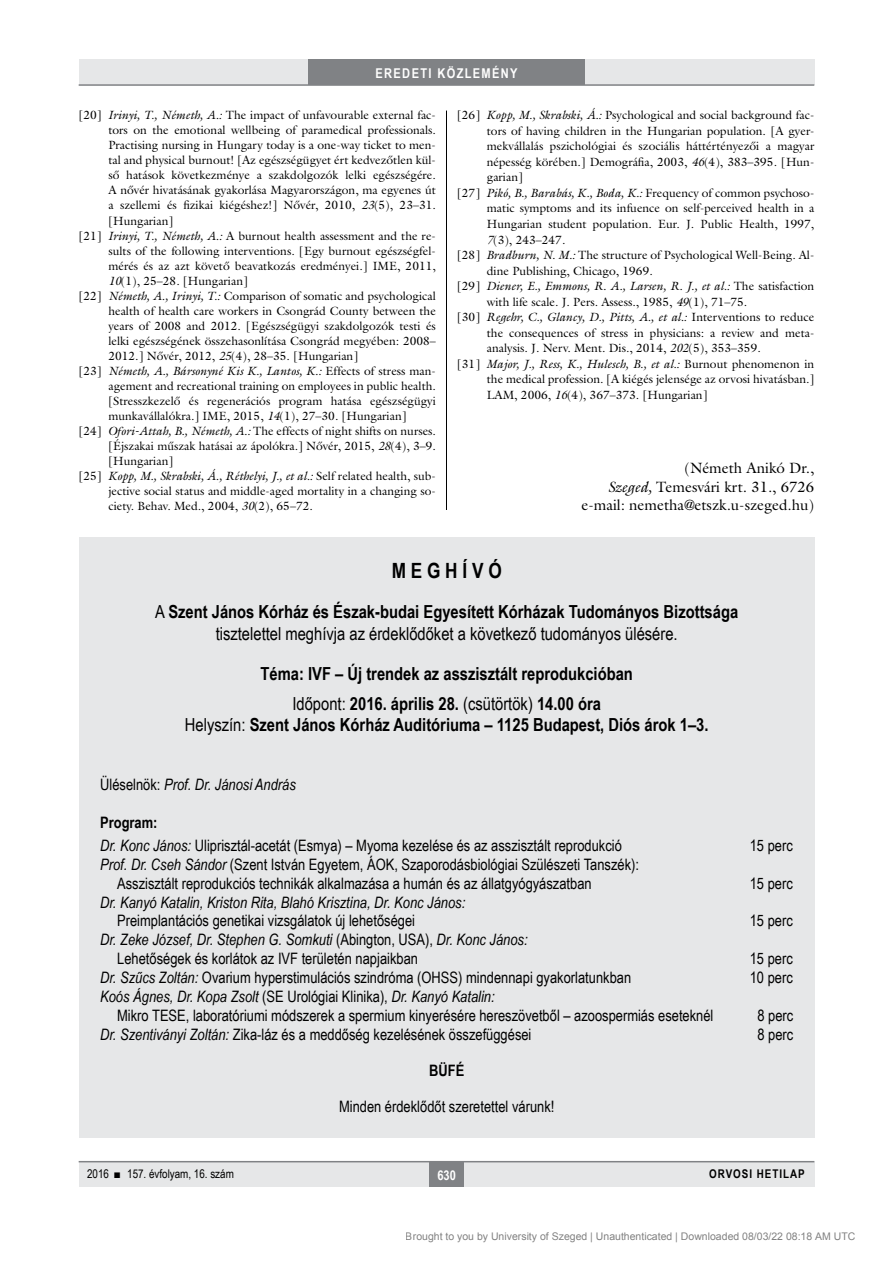
<style>
.page{position:relative;width:893px;height:1263px;background:#fff}
.page>*{position:absolute;margin:0;border:0;box-sizing:border-box;transform-origin:0 0}
.Rendezvenyek_cim{font:700 21px "Arial Narrow";color:#000}
.Rendezvenyek_cim-2{font:700 18px "Arial Narrow";color:#000}
.Rendezvenyek_cim-3{font:18px "Arial Narrow";color:#000}
.Rendezvenyek_cim-4{font:15.75px/18.9px "Arial Narrow";color:#000}
.Rendezvenyek_cim-5{font:italic 15.75px/18.9px "Arial Narrow";color:#000}
.Rendezvenyek_cim-6{font:700 15.75px "Arial Narrow";color:#000}
.irodalom_szerzo{font:15px "Galliard Reg";color:#000}
.t1{font:700 13.5px "Arial Narrow";letter-spacing:.1em;color:#fff}
.t2{font:12px/15px "Galliard Reg";color:#000;text-align:justify}
.t3{font:12px "Arial Narrow";color:#000}
.t4{font:700 12px "Arial Narrow";letter-spacing:.08em;color:#000}
.t5{font:10.5px "Arial";color:rgb(0 0 0/.5)}
.s1{font-style:italic}
.s2{font-weight:400}
.s3{font-style:normal}
</style>
<div class="page">
<div style="left:79px;top:1161px;width:735px;height:25px;background:#e6e7e8"></div>
<hr style="left:79px;top:1161px;width:735px;height:1px;background:#808285">
<div style="left:430px;top:1161px;width:34px;height:25px;background:#808285"></div>
<div style="left:79px;top:60px;width:735px;height:25px;background:#e6e7e8"></div>
<div style="left:308px;top:60px;width:277px;height:25px;background:#808285"></div>
<hr style="left:79px;top:84px;width:735px;height:2px;background:#808285">
<hr style="left:446px;top:111px;width:1px;height:1026px;background:#000">
<div style="left:79px;top:537px;width:736px;height:600px;background:#e6e7e8"></div>
<p class="t1" style="left:375px;top:63px;width:144px">EREDETI KÖZLEMÉNY</p>
<p class="t2" style="left:108px;top:107px;width:329px;text-indent:-30px">[20] <span class="s1">Irinyi, T., Németh, A.:</span> The impact of unfavourable external fac&shy;tors on the emotional wellbeing of paramedical professionals.<br>Practising nursing in Hungary today is a one-way ticket to men&shy;tal and physical burnout! [Az egészségügyet ért kedvezőtlen kül&shy;ső hatások következménye a szakdolgozók lelki egészségére.<br>A nővér hivatásának gyakorlása Magyarországon, ma egyenes út a szellemi és fizikai kiégéshez!] Nővér, 2010, <span class="s1">23</span>(5), 23–31. [Hungarian]</p>
<p class="t2" style="left:108px;top:228px;width:329px;text-indent:-30px">[21] <span class="s1">Irinyi, T., Németh, A.:</span> A burnout health assessment and the re&shy;sults of the following interventions. [Egy burnout egészségfel&shy;mérés és az azt követő beavatkozás eredményei.] IME, 2011, <span class="s1">10</span>(1), 25–28. [Hungarian]</p>
<p class="t2" style="left:108px;top:288px;width:329px;text-indent:-30px">[22] <span class="s1">Németh, A., Irinyi, T.:</span> Comparison of somatic and psychological health of health care workers in Csongrád County between the years of 2008 and 2012. [Egészségügyi szakdolgozók testi és lelki egészségének összehasonlítása Csongrád megyében: 2008– 2012.] Nővér, 2012, <span class="s1">25</span>(4), 28–35. [Hungarian]</p>
<p class="t2" style="left:108px;top:363px;width:329px;text-indent:-30px">[23] <span class="s1">Németh, A., Bársonyné Kis K., Lantos, K.:</span> Effects of stress man&shy;agement and recreational training on employees in public health. [Stresszkezelő és regenerációs program hatása egészségügyi munkavállalókra.] IME, 2015, <span class="s1">14</span>(1), 27–30. [Hungarian]</p>
<p class="t2" style="left:108px;top:423px;width:329px;text-indent:-30px">[24] <span class="s1">Ofori-Attah, B., Németh, A.:</span> The effects of night shifts on nurses. [Éjszakai műszak hatásai az ápolókra.] Nővér, 2015, <span class="s1">28</span>(4), 3–9. [Hungarian]</p>
<p class="t2" style="left:108px;top:468px;width:329px;text-indent:-30px">[25] <span class="s1">Kopp, M., Skrabski, Á., Réthelyi, J., et al.:</span> Self related health, sub&shy;jective social status and middle-aged mortality in a changing so&shy;ciety. Behav. Med., 2004, <span class="s1">30</span>(2), 65–72.</p>
<p class="t2" style="left:487px;top:107px;width:329px;line-height:15.6px;text-indent:-30px">[26] <span class="s1">Kopp, M., Skrabski, Á.:</span> Psychological and social background fac&shy;tors of having children in the Hungarian population. [A gyer&shy;mekvállalás pszichológiai és szociális háttértényezői a magyar népesség körében.] Demográfia, 2003, <span class="s1">46</span>(4), 383–395. [Hun&shy;garian]</p>
<p class="t2" style="left:487px;top:185px;width:329px;line-height:15.6px;text-indent:-30px">[27] <span class="s1">Pikó, B., Barabás, K., Boda, K.:</span> Frequency of common psychoso&shy;matic symptoms and its infuence on self-perceived health in a Hungarian student population. Eur. J. Public Health, 1997, <span class="s1">7</span>(3), 243–247.</p>
<p class="t2" style="left:487px;top:247px;width:329px;line-height:15.6px;text-indent:-30px">[28] <span class="s1">Bradburn, N. M.:</span> The structure of Psychological Well-Being. Al&shy;dine Publishing, Chicago, 1969.</p>
<p class="t2" style="left:487px;top:278px;width:329px;line-height:15.6px;text-indent:-30px">[29] <span class="s1">Diener, E., Emmons, R. A., Larsen, R. J., et al.:</span> The satisfaction with life scale. J. Pers. Assess., 1985, <span class="s1">49</span>(1), 71–75.</p>
<p class="t2" style="left:487px;top:309px;width:329px;line-height:15.6px;text-indent:-30px">[30] <span class="s1">Regehr, C., Glancy, D., Pitts, A., et al.:</span> Interventions to reduce the consequences of stress in physicians: a review and meta&shy;analysis. J. Nerv. Ment. Dis., 2014, <span class="s1">202</span>(5), 353–359.</p>
<p class="t2" style="left:487px;top:356px;width:329px;line-height:15.6px;text-indent:-30px">[31] <span class="s1">Major, J., Ress, K., Hulesch, B., et al.:</span> Burnout phenomenon in the medical profession. [A kiégés jelensége az orvosi hivatásban.] LAM, 2006, <span class="s1">16</span>(4), 367–373. [Hungarian]</p>
<p class="irodalom_szerzo" style="left:684px;top:459px;width:131px">(Németh Anikó Dr.,</p>
<p class="irodalom_szerzo" style="left:608px;top:477px;width:208px"><span class="s1">Szeged,</span> Temesvári krt. 31., 6726</p>
<p class="irodalom_szerzo" style="left:581px;top:496px;width:234px">e-mail: nemetha@etszk.u-szeged.hu)</p>
<p class="Rendezvenyek_cim" style="left:392px;top:555px;width:112px">M E G H Í V Ó</p>
<p class="Rendezvenyek_cim-2" style="left:155px;top:597px;width:584px"><span class="s2">A</span> Szent János Kórház és Észak-budai Egyesített Kórházak Tudományos Bizottsága</p>
<p class="Rendezvenyek_cim-3" style="left:216px;top:620px;width:463px">tisztelettel meghívja az érdeklődőket a következő tudományos ülésére.</p>
<p class="Rendezvenyek_cim-2" style="left:261px;top:660px;width:374px">Téma: IVF – Új trendek az asszisztált reprodukcióban</p>
<p class="Rendezvenyek_cim-2" style="left:292px;top:690px;width:310px"><span class="s2">Időpont:</span> 2016. április 28. <span class="s2">(csütörtök)</span> 14.00 óra</p>
<p class="Rendezvenyek_cim-2" style="left:185px;top:711px;width:525px"><span class="s2">Helyszín:</span> Szent János Kórház Auditóriuma – 1125 Budapest, Diós árok 1–3.</p>
<p class="Rendezvenyek_cim-5" style="left:100px;top:774px;width:197px"><span class="s3">Üléselnök:</span> Prof. Dr. Jánosi András</p>
<p class="Rendezvenyek_cim-6" style="left:100px;top:810px;width:59px">Program:</p>
<p class="Rendezvenyek_cim-4" style="left:100px;top:835px;width:523px"><span class="s1">Dr. Konc János:</span> Uliprisztál-acetát (Esmya) – Myoma kezelése és az asszisztált reprodukció</p>
<p class="Rendezvenyek_cim-4" style="left:750px;top:835px;width:45px">15 perc</p>
<p class="Rendezvenyek_cim-4" style="left:117px;top:854px;width:523px;text-indent:-17px"><span class="s1">Prof. Dr. Cseh Sándor</span> (Szent István Egyetem, ÁOK, Szaporodásbiológiai Szülészeti Tanszék):<br>Asszisztált reprodukciós technikák alkalmazása a humán és az állatgyógyászatban</p>
<p class="Rendezvenyek_cim-4" style="left:750px;top:873px;width:45px">15 perc</p>
<p class="Rendezvenyek_cim-5" style="left:117px;top:892px;width:350px;text-indent:-17px">Dr. Kanyó Katalin, Kriston Rita, Blahó Krisztina, Dr. Konc János:<br><span class="s3">Preimplantációs genetikai vizsgálatok új lehetőségei</span></p>
<p class="Rendezvenyek_cim-4" style="left:117px;top:930px;width:412px;text-indent:-17px"><span class="s1">Dr. Zeke József, Dr. Stephen G. Somkuti</span> (Abington, USA), <span class="s1">Dr. Konc János:<br></span>Lehetőségek és korlátok az IVF területén napjaikban</p>
<p class="Rendezvenyek_cim-4" style="left:750px;top:911px;width:45px">15 perc</p>
<p class="Rendezvenyek_cim-4" style="left:750px;top:949px;width:45px">15 perc</p>
<p class="Rendezvenyek_cim-4" style="left:100px;top:967px;width:533px"><span class="s1">Dr. Szűcs Zoltán:</span> Ovarium hyperstimulációs szindróma (OHSS) mindennapi gyakorlatunkban</p>
<p class="Rendezvenyek_cim-4" style="left:750px;top:967px;width:45px">10 perc</p>
<p class="Rendezvenyek_cim-4" style="left:117px;top:986px;width:598px;text-indent:-17px"><span class="s1">Koós Ágnes, Dr. Kopa Zsolt</span> (SE Urológiai Klinika), <span class="s1">Dr. Kanyó Katalin:<br></span>Mikro TESE, laboratóriumi módszerek a spermium kinyerésére hereszövetből – azoospermiás eseteknél</p>
<p class="Rendezvenyek_cim-4" style="left:758px;top:1005px;width:37px">8 perc</p>
<p class="Rendezvenyek_cim-4" style="left:100px;top:1024px;width:433px"><span class="s1">Dr. Szentiványi Zoltán:</span> Zika-láz és a meddőség kezelésének összefüggései</p>
<p class="Rendezvenyek_cim-4" style="left:758px;top:1024px;width:37px">8 perc</p>
<p class="Rendezvenyek_cim-6" style="left:429px;top:1058px;width:37px">BÜFÉ</p>
<p class="Rendezvenyek_cim-4" style="left:339px;top:1096px;width:217px">Minden érdeklődőt szeretettel várunk!</p>
<p class="t3" style="left:87px;top:1165px;width:148px">2016 ■ 157. évfolyam, 16. szám</p>
<p class="t1" style="left:437px;top:1165px;width:20px">630</p>
<p class="t4" style="left:709px;top:1165px;width:97px">ORVOSI HETILAP</p>
<p class="t5" style="left:406px;top:1231px;width:451px">Brought to you by University of Szeged | Unauthenticated | Downloaded 08/03/22 08:18 AM UTC</p>
</div>
